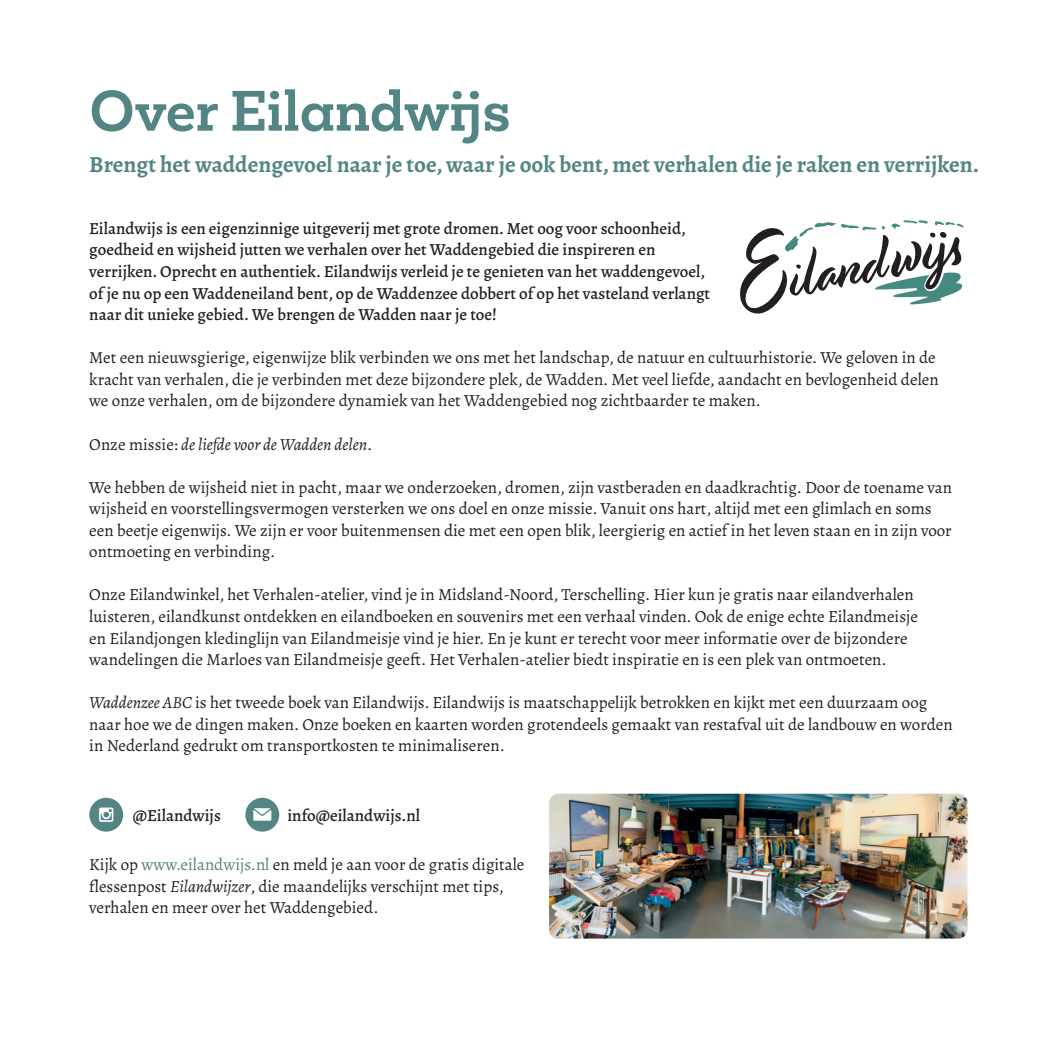
<style>
.page{position:relative;width:1042px;height:1042px;background:#fff}
.page>*{position:absolute;margin:0;border:0;box-sizing:border-box;transform-origin:0 0}
.t1{font:700 52.32px "Mokoko";color:#548585}
.Bodytekst{font:700 23.1px "Alegreya";color:#548585}
.Bodytekst-2{font:16.97px/21.5px "Alegreya";color:#231f20}
.Bodytekst-3{font:500 16.97px/21.5px "Alegreya";color:#231f20}
.Bodytekst-4{font:italic 16.97px "Alegreya";color:#231f20}
.s1{font-style:normal}
.s2{font-style:italic}
.s3{color:#548585}
</style>
<div class="page">
<svg style="left:740px;top:220px;width:224px;height:94px"></svg>
<div style="left:89px;top:798px;width:34px;height:33px;background:#548585;border-radius:50%"></div>
<svg style="left:99px;top:807px;width:14px;height:15px"></svg>
<div style="left:245px;top:798px;width:34px;height:33px;background:#548585;border-radius:50%"></div>
<svg style="left:253px;top:808px;width:18px;height:12px"></svg>
<img style="left:549px;top:794px;width:418px;height:144px">
<p class="t1" style="left:89px;top:76px;width:423px">Over Eilandwijs</p>
<p class="Bodytekst" style="left:89px;top:149px;width:891px">Brengt het waddengevoel naar je toe, waar je ook bent, met verhalen die je raken en verrijken.</p>
<p class="Bodytekst-3" style="left:89px;top:217px;width:622px">Eilandwijs is een eigenzinnige uitgeverij met grote dromen. Met oog voor schoonheid, goedheid en wijsheid jutten we verhalen over het Waddengebied die inspireren en verrijken. Oprecht en authentiek. Eilandwijs verleid je te genieten van het waddengevoel, of je nu op een Waddeneiland bent, op de Waddenzee dobbert of op het vasteland verlangt naar dit unieke gebied. We brengen de Wadden naar je toe!</p>
<p class="Bodytekst-2" style="left:89px;top:347px;width:851px">Met een nieuwsgierige, eigenwijze blik verbinden we ons met het landschap, de natuur en cultuurhistorie. We geloven in de kracht van verhalen, die je verbinden met deze bijzondere plek, de Wadden. Met veel liefde, aandacht en bevlogenheid delen we onze verhalen, om de bijzondere dynamiek van het Waddengebied nog zichtbaarder te maken.</p>
<p class="Bodytekst-4" style="left:89px;top:432px;width:285px"><span class="s1">Onze missie:</span> de liefde voor de Wadden delen<span class="s1">.</span></p>
<p class="Bodytekst-2" style="left:89px;top:476px;width:864px">We hebben de wijsheid niet in pacht, maar we onderzoeken, dromen, zijn vastberaden en daadkrachtig. Door de toename van wijsheid en voorstellingsvermogen versterken we ons doel en onze missie. Vanuit ons hart, altijd met een glimlach en soms een beetje eigenwijs. We zijn er voor buitenmensen die met een open blik, leergierig en actief in het leven staan en in zijn voor ontmoeting en verbinding.</p>
<p class="Bodytekst-2" style="left:89px;top:584px;width:830px">Onze Eilandwinkel, het Verhalen-atelier, vind je in Midsland-Noord, Terschelling. Hier kun je gratis naar eilandverhalen luisteren, eilandkunst ontdekken en eilandboeken en souvenirs met een verhaal vinden. Ook de enige echte Eilandmeisje en Eilandjongen kledinglijn van Eilandmeisje vind je hier. En je kunt er terecht voor meer informatie over de bijzondere wandelingen die Marloes van Eilandmeisje geeft. Het Verhalen-atelier biedt inspiratie en is een plek van ontmoeten.</p>
<p class="Bodytekst-2" style="left:89px;top:692px;width:865px"><span class="s2">Waddenzee ABC</span> is het tweede boek van Eilandwijs. Eilandwijs is maatschappelijk betrokken en kijkt met een duurzaam oog naar hoe we de dingen maken. Onze boeken en kaarten worden grotendeels gemaakt van restafval uit de landbouw en worden in Nederland gedrukt om transportkosten te minimaliseren.</p>
<p class="Bodytekst-3" style="left:133px;top:804px;width:89px">@Eilandwijs</p>
<p class="Bodytekst-3" style="left:287px;top:804px;width:134px">info@eilandwijs.nl</p>
<p class="Bodytekst-2" style="left:89px;top:853px;width:437px">Kijk op <span class="s3">www.eilandwijs.nl</span> en meld je aan voor de gratis digitale flessenpost <span class="s2">Eilandwijzer</span>, die maandelijks verschijnt met tips, verhalen en meer over het Waddengebied.</p>
</div>
